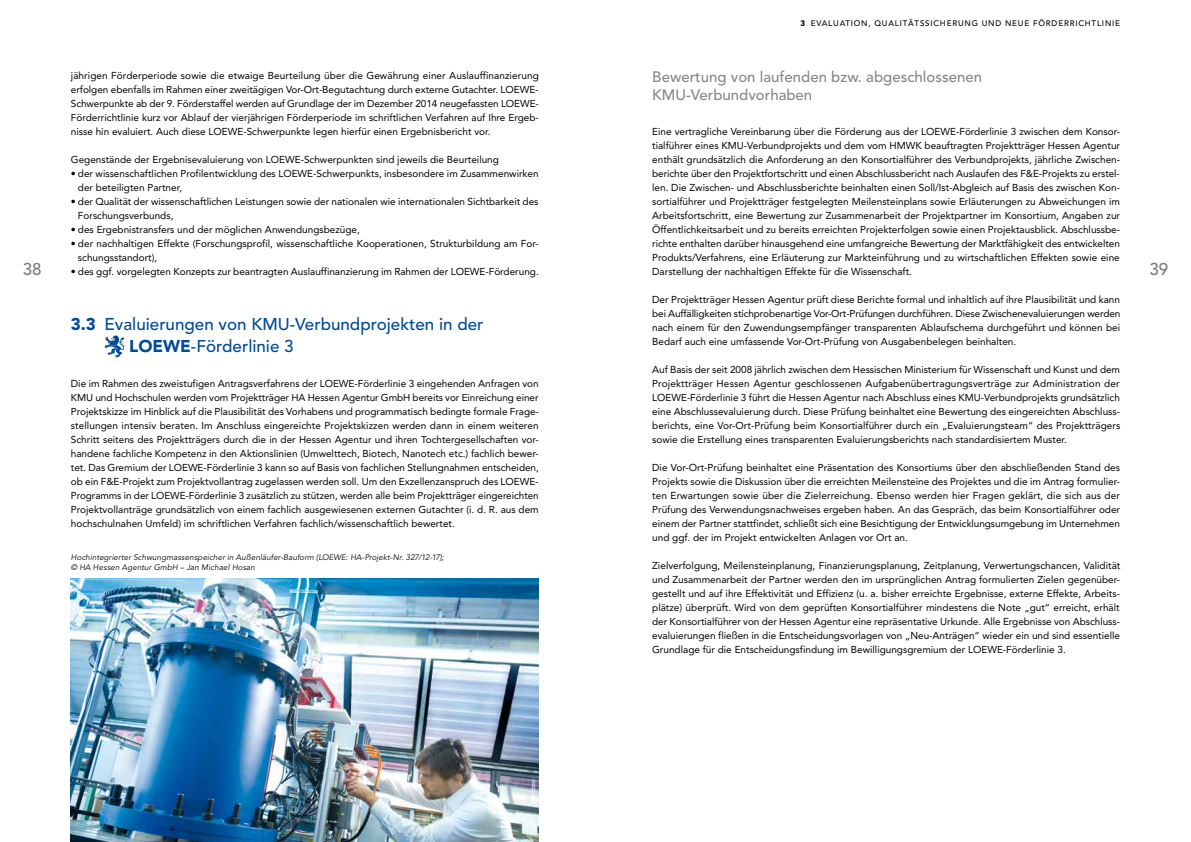
<style>
.page{position:relative;width:1191px;height:842px;background:#fff}
.page>*{position:absolute;margin:0;border:0;box-sizing:border-box;transform-origin:0 0}
.t1{font:500 17px/22px "Avenir";color:#004b95}
.t2{font:500 17px "Avenir";color:#7b7c7e}
.t3{font:500 15px/18px "Avenir";color:#87888a}
.t4{font:10px/14px "Avenir";color:#000;text-align:justify}
.t5{font:italic 8px/10px "Avenir";letter-spacing:.015em;color:#000}
.t6{font:500 8px "Avenir";letter-spacing:.1em;color:#000}
.s1{font-weight:900}
</style>
<div class="page">
<svg style="left:105px;top:335px;width:19px;height:23px"></svg>
<img style="left:71px;top:579px;width:468px;height:263px">
<p class="t6" style="left:800px;top:19px;width:321px"><span class="s1">3</span> EVALUATION, QUALITÄTSSICHERUNG UND NEUE FÖRDERRICHTLINIE</p>
<h2 class="t3" style="left:652px;top:69px;width:331px">Bewertung von laufenden bzw. abgeschlossenen<br>KMU-Verbundvorhaben</h2>
<p class="t4" style="left:652px;top:124px;width:469px">Eine vertragliche Vereinbarung über die Förderung aus der LOEWE-Förderlinie 3 zwischen dem Konsor&shy;tialführer eines KMU-Verbundprojekts und dem vom HMWK beauftragten Projektträger Hessen Agentur enthält grundsätzlich die Anforderung an den Konsortialführer des Verbundprojekts, jährliche Zwischen&shy;berichte über den Projektfortschritt und einen Abschlussbericht nach Auslaufen des F&amp;E-Projekts zu erstel&shy;len. Die Zwischen- und Abschlussberichte beinhalten einen Soll/Ist-Abgleich auf Basis des zwischen Kon&shy;sortialführer und Projektträger festgelegten Meilensteinplans sowie Erläuterungen zu Abweichungen im Arbeitsfortschritt, eine Bewertung zur Zusammenarbeit der Projektpartner im Konsortium, Angaben zur Öffentlichkeitsarbeit und zu bereits erreichten Projekterfolgen sowie einen Projektausblick. Abschlussbe&shy;richte enthalten darüber hinausgehend eine umfangreiche Bewertung der Marktfähigkeit des entwickelten Produkts/Verfahrens, eine Erläuterung zur Markteinführung und zu wirtschaftlichen Effekten sowie eine Darstellung der nachhaltigen Effekte für die Wissenschaft.</p>
<p class="t4" style="left:652px;top:292px;width:469px">Der Projektträger Hessen Agentur prüft diese Berichte formal und inhaltlich auf ihre Plausibilität und kann bei Auffälligkeiten stichprobenartige Vor-Ort-Prüfungen durchführen. Diese Zwischenevaluierungen werden nach einem für den Zuwendungsempfänger transparenten Ablaufschema durchgeführt und können bei Bedarf auch eine umfassende Vor-Ort-Prüfung von Ausgabenbelegen beinhalten.</p>
<p class="t4" style="left:652px;top:362px;width:469px">Auf Basis der seit 2008 jährlich zwischen dem Hessischen Ministerium für Wissenschaft und Kunst und dem Projektträger Hessen Agentur geschlossenen Aufgabenübertragungsverträge zur Administration der LOEWE-Förderlinie 3 führt die Hessen Agentur nach Abschluss eines KMU-Verbundprojekts grundsätzlich eine Abschlussevaluierung durch. Diese Prüfung beinhaltet eine Bewertung des eingereichten Abschluss&shy;berichts, eine Vor-Ort-Prüfung beim Konsortialführer durch ein „Evaluierungsteam“ des Projektträgers sowie die Erstellung eines transparenten Evaluierungsberichts nach standardisiertem Muster.</p>
<p class="t4" style="left:652px;top:460px;width:469px">Die Vor-Ort-Prüfung beinhaltet eine Präsentation des Konsortiums über den abschließenden Stand des Projekts sowie die Diskussion über die erreichten Meilensteine des Projektes und die im Antrag formulier&shy;ten Erwartungen sowie über die Zielerreichung. Ebenso werden hier Fragen geklärt, die sich aus der Prüfung des Verwendungsnachweises ergeben haben. An das Gespräch, das beim Konsortialführer oder einem der Partner stattfindet, schließt sich eine Besichtigung der Entwicklungsumgebung im Unternehmen und ggf. der im Projekt entwickelten Anlagen vor Ort an.</p>
<p class="t4" style="left:652px;top:558px;width:470px;text-align:left">Zielverfolgung, Meilensteinplanung, Finanzierungsplanung, Zeitplanung, Verwertungschancen, Validität und Zusammenarbeit der Partner werden den im ursprünglichen Antrag formulierten Zielen gegenüber&shy;gestellt und auf ihre Effektivität und Effizienz (u. a. bisher erreichte Ergebnisse, externe Effekte, Arbeits&shy;plätze) überprüft. Wird von dem geprüften Konsortialführer mindestens die Note „gut“ erreicht, erhält der Konsortialführer von der Hessen Agentur eine repräsentative Urkunde. Alle Ergebnisse von Abschluss&shy;evaluierungen fließen in die Entscheidungsvorlagen von „Neu-Anträgen“ wieder ein und sind essentielle Grundlage für die Entscheidungsfindung im Bewilligungsgremium der LOEWE-Förderlinie 3.</p>
<p class="t4" style="left:71px;top:68px;width:469px">jährigen Förderperiode sowie die etwaige Beurteilung über die Gewährung einer Auslauffinanzierung erfolgen ebenfalls im Rahmen einer zweitägigen Vor-Ort-Begutachtung durch externe Gutachter. LOEWE-Schwerpunkte ab der 9. Förderstaffel werden auf Grundlage der im Dezember 2014 neugefassten LOEWE-Förderrichtlinie kurz vor Ablauf der vierjährigen Förderperiode im schriftlichen Verfahren auf Ihre Ergeb&shy;nisse hin evaluiert. Auch diese LOEWE-Schwerpunkte legen hierfür einen Ergebnisbericht vor.</p>
<p class="t4" style="left:71px;top:152px;width:429px">Gegenstände der Ergebnisevaluierung von LOEWE-Schwerpunkten sind jeweils die Beurteilung</p>
<p class="t4" style="left:78px;top:166px;width:462px;text-indent:-7px">• der wissenschaftlichen Profilentwicklung des LOEWE-Schwerpunkts, insbesondere im Zusammenwirken der beteiligten Partner,</p>
<p class="t4" style="left:78px;top:194px;width:462px;text-indent:-7px">• der Qualität der wissenschaftlichen Leistungen sowie der nationalen wie internationalen Sichtbarkeit des<br>Forschungsverbunds,</p>
<p class="t4" style="left:71px;top:222px;width:290px">• des Ergebnistransfers und der möglichen Anwendungsbezüge,</p>
<p class="t4" style="left:78px;top:236px;width:462px;text-indent:-7px">• der nachhaltigen Effekte (Forschungsprofil, wissenschaftliche Kooperationen, Strukturbildung am For&shy;schungsstandort),</p>
<p class="t4" style="left:71px;top:264px;width:469px">• des ggf. vorgelegten Konzepts zur beantragten Auslauffinanzierung im Rahmen der LOEWE-Förderung.</p>
<h1 class="t2" style="left:23px;top:259px;width:21px">38</h1>
<h1 class="t2" style="left:1149px;top:259px;width:20px">39</h1>
<h1 class="t1" style="left:129px;top:314px;width:356px;text-indent:-58px"><span class="s1">3.3</span> Evaluierungen von KMU-Verbundprojekten in der<br><span class="s1">LOEWE</span>-Förderlinie 3</h1>
<p class="t4" style="left:71px;top:376px;width:469px">Die im Rahmen des zweistufigen Antragsverfahrens der LOEWE-Förderlinie 3 eingehenden Anfragen von KMU und Hochschulen werden vom Projektträger HA Hessen Agentur GmbH bereits vor Einreichung einer Projektskizze im Hinblick auf die Plausibilität des Vorhabens und programmatisch bedingte formale Frage&shy;stellungen intensiv beraten. Im Anschluss eingereichte Projektskizzen werden dann in einem weiteren Schritt seitens des Projektträgers durch die in der Hessen Agentur und ihren Tochtergesellschaften vor&shy;handene fachliche Kompetenz in den Aktionslinien (Umwelttech, Biotech, Nanotech etc.) fachlich bewer&shy;tet. Das Gremium der LOEWE-Förderlinie 3 kann so auf Basis von fachlichen Stellungnahmen entscheiden, ob ein F&amp;E-Projekt zum Projektvollantrag zugelassen werden soll. Um den Exzellenzanspruch des LOEWE-Programms in der LOEWE-Förderlinie 3 zusätzlich zu stützen, werden alle beim Projektträger eingereichten Projektvollanträge grundsätzlich von einem fachlich ausgewiesenen externen Gutachter (i. d. R. aus dem hochschulnahen Umfeld) im schriftlichen Verfahren fachlich/wissenschaftlich bewertet.</p>
<p class="t5" style="left:71px;top:553px;width:374px">Hochintegrierter Schwungmassenspeicher in Außenläufer-Bauform (LOEWE: HA-Projekt-Nr. 327/12-17); © HA Hessen Agentur GmbH – Jan Michael Hosan</p>
</div>
